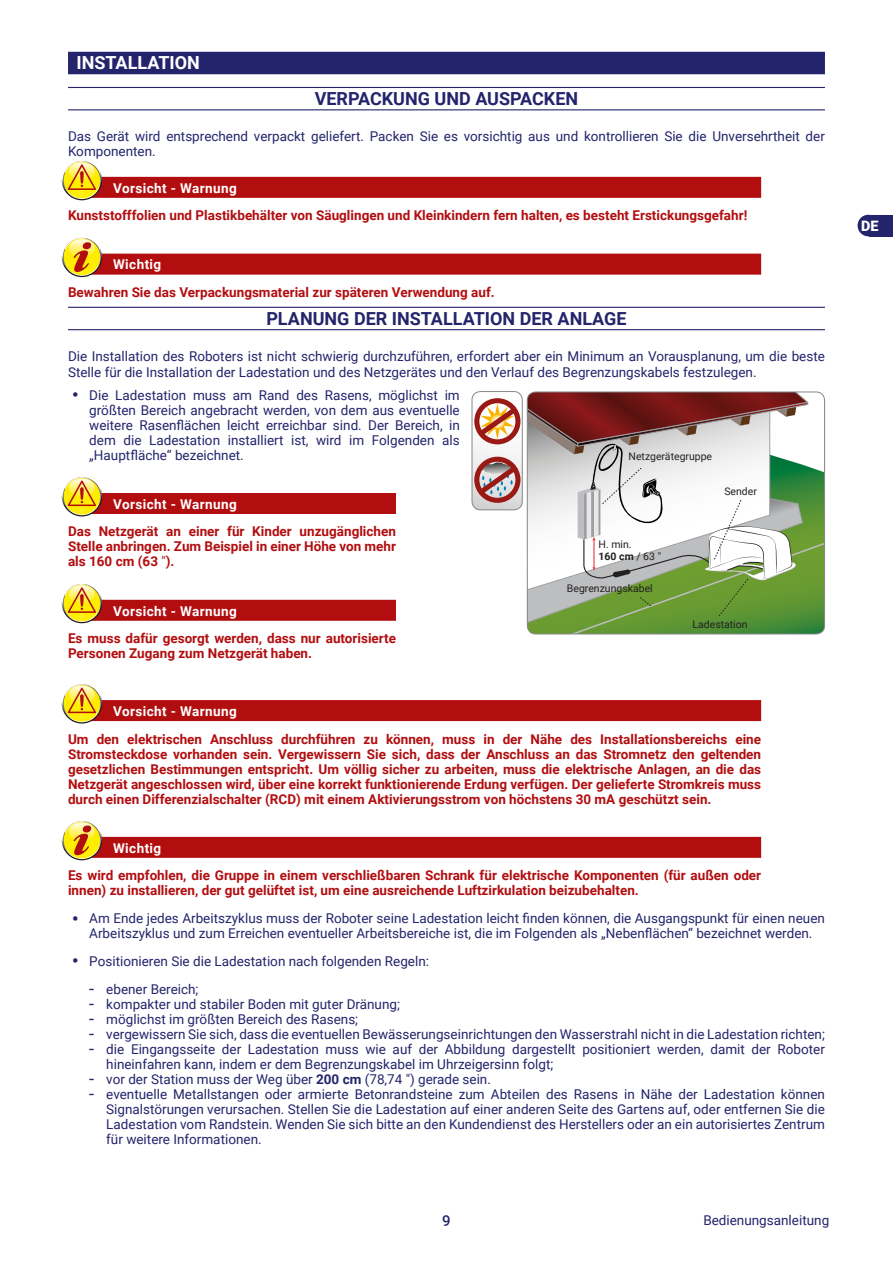
<style>
.page{position:relative;width:893px;height:1263px;background:#fff}
.page>*{position:absolute;margin:0;border:0;box-sizing:border-box;transform-origin:0 0}
.t1{font:700 18px "Roboto";color:#24246c}
.t2{font:700 18px "Roboto";color:#fff}
.t3{font:500 15px "Roboto";color:#24246c}
.t4{font:900 14.4px "Roboto";color:#fff}
.t5{font:13.5px/15px "Roboto";color:#24246c}
.t6{font:700 13.5px/15px "Roboto";color:#b20e10;text-align:justify}
.t7{font:700 13.5px "Roboto";letter-spacing:.03em;color:#fff}
.t8{font:10.5px/12.6px "Roboto";color:#232021}
.s1{font-weight:700;font-size:18px}
.s2{font-weight:400}
.s3{font-weight:700}
.s4{font-size:18px}
</style>
<div class="page">
<div style="left:868px;top:215px;width:25px;height:21px;background:#24246c"></div>
<div style="left:858px;top:215px;width:21px;height:21px;background:#24246c;border-radius:50%"></div>
<div style="left:68px;top:52px;width:757px;height:22px;background:#24246c"></div>
<hr style="left:68px;top:87px;width:757px;height:1px;background:#24246c">
<hr style="left:68px;top:109px;width:757px;height:1px;background:#24246c">
<div style="left:72px;top:177px;width:689px;height:21px;background:#b20e10"></div>
<svg style="left:62px;top:160px;width:40px;height:40px"></svg>
<svg style="left:63px;top:161px;width:38px;height:38px"></svg>
<svg style="left:64px;top:162px;width:36px;height:36px"></svg>
<svg style="left:65px;top:161px;width:34px;height:29px"></svg>
<div style="left:72px;top:254px;width:689px;height:21px;background:#b20e10"></div>
<svg style="left:62px;top:237px;width:40px;height:40px"></svg>
<svg style="left:63px;top:238px;width:38px;height:38px"></svg>
<svg style="left:64px;top:239px;width:36px;height:36px"></svg>
<svg style="left:65px;top:238px;width:34px;height:34px"></svg>
<hr style="left:68px;top:307px;width:757px;height:1px;background:#24246c">
<hr style="left:68px;top:329px;width:757px;height:1px;background:#24246c">
<div style="left:72px;top:493px;width:324px;height:21px;background:#b20e10"></div>
<div style="left:72px;top:600px;width:324px;height:21px;background:#b20e10"></div>
<svg style="left:62px;top:476px;width:40px;height:40px"></svg>
<svg style="left:63px;top:477px;width:38px;height:38px"></svg>
<svg style="left:64px;top:478px;width:36px;height:36px"></svg>
<svg style="left:65px;top:477px;width:34px;height:29px"></svg>
<svg style="left:62px;top:583px;width:40px;height:40px"></svg>
<svg style="left:63px;top:584px;width:38px;height:38px"></svg>
<svg style="left:64px;top:585px;width:36px;height:36px"></svg>
<svg style="left:65px;top:584px;width:34px;height:29px"></svg>
<div style="left:72px;top:700px;width:689px;height:21px;background:#b20e10"></div>
<svg style="left:62px;top:683px;width:40px;height:40px"></svg>
<svg style="left:63px;top:684px;width:38px;height:38px"></svg>
<svg style="left:64px;top:685px;width:36px;height:36px"></svg>
<svg style="left:65px;top:684px;width:34px;height:29px"></svg>
<div style="left:72px;top:837px;width:689px;height:21px;background:#b20e10"></div>
<svg style="left:62px;top:820px;width:40px;height:40px"></svg>
<svg style="left:63px;top:821px;width:38px;height:38px"></svg>
<svg style="left:64px;top:822px;width:36px;height:36px"></svg>
<svg style="left:65px;top:821px;width:34px;height:34px"></svg>
<svg style="left:472px;top:392px;width:353px;height:242px"></svg>
<div style="left:472px;top:391px;width:51px;height:119px;border:1px solid #878787;border-radius:9px"></div>
<h1 class="t2" style="left:77px;top:50px;width:125px">INSTALLATION</h1>
<h1 class="t1" style="left:315px;top:86px;width:265px">VERPACKUNG UND AUSPACKEN</h1>
<p class="t5" style="left:68px;top:128px;width:758px">Das Gerät wird entsprechend verpackt geliefert. Packen Sie es vorsichtig aus und kontrollieren Sie die Unversehrtheit der<br>Komponenten.</p>
<p class="t7" style="left:113px;top:178px;width:125px">Vorsicht - Warnung</p>
<p class="t6" style="left:68px;top:208px;width:681px">Kunststofffolien und Plastikbehälter von Säuglingen und Kleinkindern fern halten, es besteht Erstickungsgefahr!</p>
<p class="t7" style="left:113px;top:255px;width:50px">Wichtig</p>
<p class="t6" style="left:68px;top:284px;width:428px">Bewahren Sie das Verpackungsmaterial zur späteren Verwendung auf.</p>
<h1 class="t1" style="left:266px;top:306px;width:362px">PLANUNG DER INSTALLATION DER ANLAGE</h1>
<p class="t5" style="left:68px;top:348px;width:758px;line-height:16.2px">Die Installation des Roboters ist nicht schwierig durchzuführen, erfordert aber ein Minimum an Vorausplanung, um die beste<br>Stelle für die Installation der Ladestation und des Netzgerätes und den Verlauf des Begrenzungskabels festzulegen.</p>
<p class="t5" style="left:89px;top:387px;width:372px;text-align:justify;text-indent:-17px"><span class="s1">•</span> Die Ladestation muss am Rand des Rasens, möglichst im größten Bereich angebracht werden, von dem aus eventuelle weitere Rasenflächen leicht erreichbar sind. Der Bereich, in dem die Ladestation installiert ist, wird im Folgenden als „Hauptfläche“ bezeichnet.</p>
<p class="t7" style="left:113px;top:494px;width:125px">Vorsicht - Warnung</p>
<p class="t6" style="left:68px;top:524px;width:329px">Das Netzgerät an einer für Kinder unzugänglichen Stelle anbringen. Zum Beispiel in einer Höhe von mehr als 160 cm (63 <span class="s2">"</span>).</p>
<p class="t7" style="left:113px;top:601px;width:125px">Vorsicht - Warnung</p>
<p class="t6" style="left:68px;top:630px;width:329px">Es muss dafür gesorgt werden, dass nur autorisierte<br>Personen Zugang zum Netzgerät haben.</p>
<p class="t8" style="left:629px;top:450px;width:85px">Netzgerätegruppe</p>
<p class="t8" style="left:724px;top:485px;width:34px">Sender</p>
<p class="t8" style="left:599px;top:537px;width:64px">H. min.<br><span class="s3">160 cm</span> / 63 "</p>
<p class="t8" style="left:567px;top:581px;width:87px">Begrenzungskabel</p>
<p class="t8" style="left:692px;top:618px;width:57px">Ladestation</p>
<p class="t7" style="left:113px;top:701px;width:125px">Vorsicht - Warnung</p>
<p class="t6" style="left:68px;top:731px;width:695px">Um den elektrischen Anschluss durchführen zu können, muss in der Nähe des Installationsbereichs eine Stromsteckdose vorhanden sein. Vergewissern Sie sich, dass der Anschluss an das Stromnetz den geltenden gesetzlichen Bestimmungen entspricht. Um völlig sicher zu arbeiten, muss die elektrische Anlagen, an die das Netzgerät angeschlossen wird, über eine korrekt funktionierende Erdung verfügen. Der gelieferte Stromkreis muss durch einen Differenzialschalter (RCD) mit einem Aktivierungsstrom von höchstens 30 mA geschützt sein.</p>
<p class="t7" style="left:113px;top:838px;width:50px">Wichtig</p>
<p class="t6" style="left:68px;top:867px;width:695px">Es wird empfohlen, die Gruppe in einem verschließbaren Schrank für elektrische Komponenten (für außen oder innen) zu installieren, der gut gelüftet ist, um eine ausreichende Luftzirkulation beizubehalten.</p>
<p class="t5" style="left:72px;top:910px;width:754px;text-align:center"><span class="s1">•</span> Am Ende jedes Arbeitszyklus muss der Roboter seine Ladestation leicht finden können, die Ausgangspunkt für einen neuen<br>Arbeitszyklus und zum Erreichen eventueller Arbeitsbereiche ist, die im Folgenden als „Nebenflächen“ bezeichnet werden.</p>
<p class="t5" style="left:72px;top:953px;width:358px"><span class="s1">•</span> Positionieren Sie die Ladestation nach folgenden Regeln:</p>
<p class="t5" style="left:89px;top:981px;width:111px"><span class="s4">-</span> ebener Bereich;</p>
<p class="t5" style="left:89px;top:996px;width:312px"><span class="s4">-</span> kompakter und stabiler Boden mit guter Dränung;</p>
<p class="t5" style="left:89px;top:1011px;width:270px"><span class="s4">-</span> möglichst im größten Bereich des Rasens;</p>
<p class="t5" style="left:89px;top:1026px;width:737px"><span class="s4">-</span> vergewissern Sie sich, dass die eventuellen Bewässerungseinrichtungen den Wasserstrahl nicht in die Ladestation richten;</p>
<p class="t5" style="left:106px;top:1041px;width:720px;text-indent:-17px"><span class="s4">-</span> die Eingangsseite der Ladestation muss wie auf der Abbildung dargestellt positioniert werden, damit der Roboter hineinfahren kann, indem er dem Begrenzungskabel im Uhrzeigersinn folgt;</p>
<p class="t5" style="left:89px;top:1071px;width:403px"><span class="s4">-</span> vor der Station muss der Weg über <span class="s3">200 cm</span> (78,74 ") gerade sein.</p>
<p class="t5" style="left:106px;top:1086px;width:720px;text-align:justify;text-indent:-17px"><span class="s4">-</span> eventuelle Metallstangen oder armierte Betonrandsteine zum Abteilen des Rasens in Nähe der Ladestation können Signalstörungen verursachen. Stellen Sie die Ladestation auf einer anderen Seite des Gartens auf, oder entfernen Sie die Ladestation vom Randstein. Wenden Sie sich bitte an den Kundendienst des Herstellers oder an ein autorisiertes Zentrum für weitere Informationen.</p>
<p class="t3" style="left:442px;top:1210px;width:10px">9</p>
<p class="t5" style="left:703px;top:1212px;width:127px">Bedienungsanleitung</p>
<p class="t4" style="left:861px;top:216px;width:19px">DE</p>
</div>
